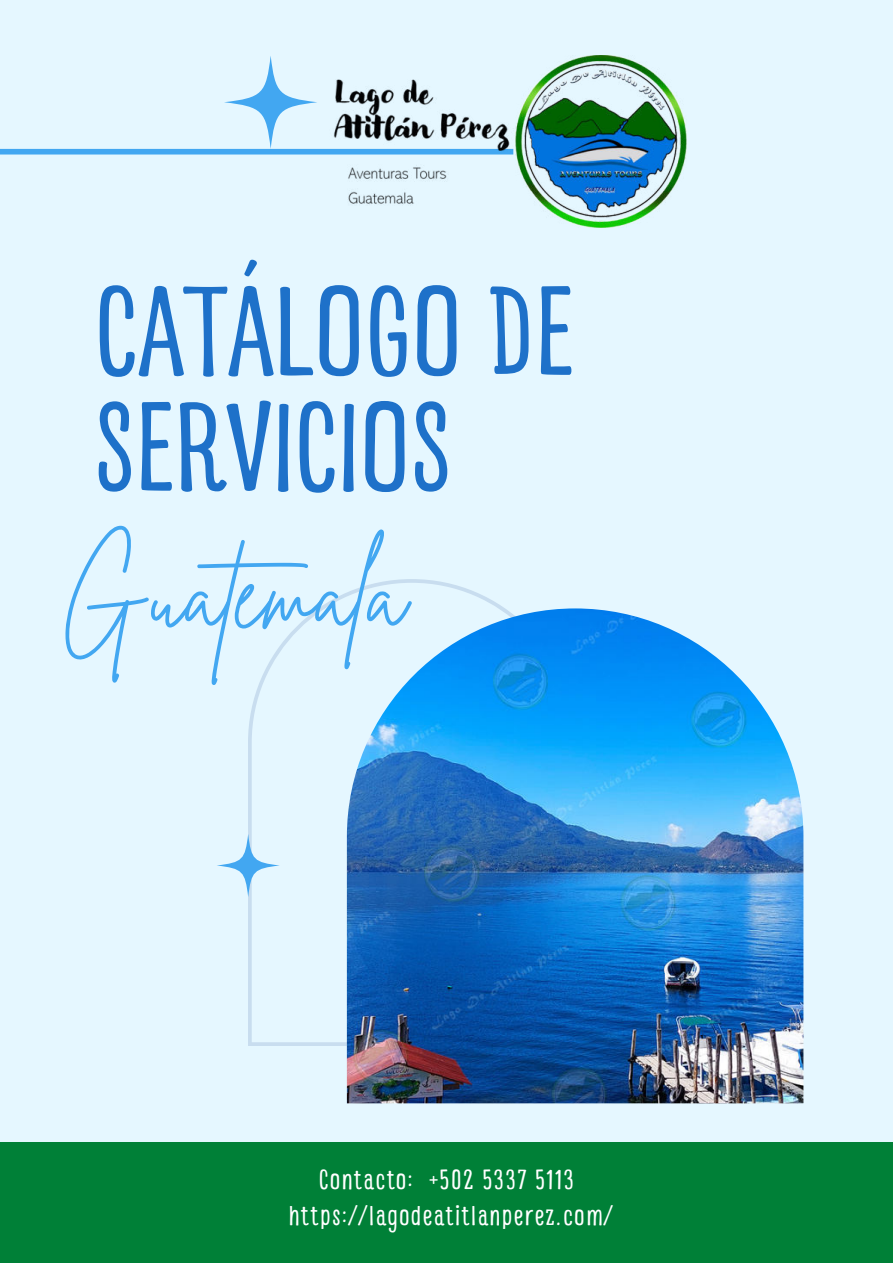
<style>
.page{position:relative;width:893px;height:1264px;background:#fff}
.page>*{position:absolute;margin:0;border:0;box-sizing:border-box;transform-origin:0 0}
.t1{font:134.25px/115.8px "Nefelibata Pen Sans";letter-spacing:-.06em;color:#1e71c9}
.t2{font:98.7px "Brittany Signature";color:#42a7f1}
.t3{font:29.55px/36.2px "Nefelibata Pen Sans";color:#fff;text-align:center}
</style>
<div class="page">
<div style="left:0;top:0;width:892px;height:1262px;background:#e5f7ff"></div>
<svg style="left:248px;top:579px;width:256px;height:466px"></svg>
<svg style="left:217px;top:834px;width:63px;height:63px"></svg>
<img style="left:347px;top:608px;width:456px;height:495px">
<svg style="left:224px;top:56px;width:93px;height:93px"></svg>
<div style="left:0;top:149px;width:513px;height:5px;background:#42a7f1"></div>
<div style="left:0;top:1142px;width:892px;height:120px;background:#008037"></div>
<img style="left:317px;top:56px;width:369px;height:172px">
<h1 class="t1" style="left:89px;top:275px;width:490px">CATÁLOGO DE<br>SERVICIOS</h1>
<h2 class="t2" style="left:60px;top:531px;width:347px">Guatemala</h2>
<p class="t3" style="left:288px;top:1161px;width:327px">Contacto: +502 5337 5113 https://lagodeatitlanperez.com/</p>
</div>
